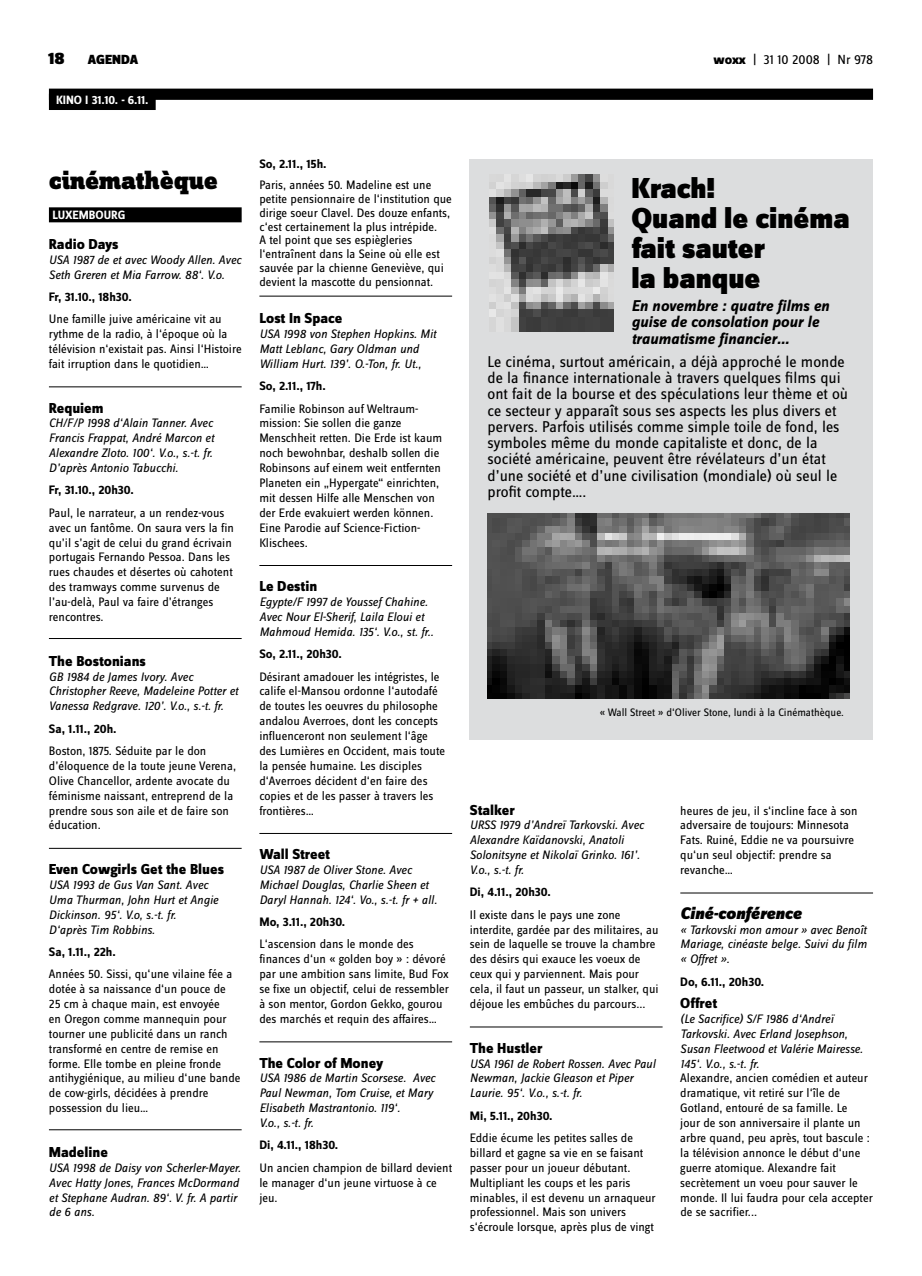
<style>
.page{position:relative;width:922px;height:1276px;background:#fff}
.page>*{position:absolute;margin:0;border:0;box-sizing:border-box;transform-origin:0 0}
.t1{font:900 30px/30px "Zine Sans Dis";color:#000}
.t2{font:900 26.25px "Zine Slab Dis";color:#000}
.t3{font:italic 900 17.5px "Zine Sans Dis";letter-spacing:-.005em;color:#000}
.t4{font:900 17.5px "Zine Sans Dis";color:#000}
.t5{font:16.25px/16.2px "Zine Sans Dis";color:#000}
.t6{font:italic 700 16.25px/16.2px "Zine Sans Dis";color:#000}
.t7{font:800 15px "Zine Sans Dis";color:#000}
.t8{font:13.75px "Zine Sans Dis";color:#000}
.t9{font:900 13.75px "Zine Sans Dis";color:#000}
.t10{font:12.75px/14.9px "Zine Sans Dis";color:#000}
.t11{font:italic 12.75px/14.9px "Zine Sans Dis";color:#000}
.t12{font:700 12.75px "Zine Sans Dis";color:#000}
.t13{font:700 12.5px "Zine Sans Dis";color:#fff}
.t14{font:11.25px "Zine Sans Dis";color:#000}
.s1{font-weight:800}
</style>
<div class="page">
<div style="left:49px;top:89px;width:823px;height:11px;background:#000"></div>
<div style="left:49px;top:94px;width:107px;height:16px;background:#000"></div>
<div style="left:49px;top:207px;width:192px;height:15px;background:#000"></div>
<hr style="left:49px;top:387px;width:192px;height:1px;background:#000">
<hr style="left:49px;top:638px;width:192px;height:1px;background:#000">
<hr style="left:49px;top:848px;width:192px;height:1px;background:#000">
<hr style="left:49px;top:1129px;width:192px;height:1px;background:#000">
<hr style="left:259px;top:296px;width:193px;height:1px;background:#000">
<hr style="left:259px;top:565px;width:193px;height:1px;background:#000">
<hr style="left:259px;top:833px;width:193px;height:1px;background:#000">
<hr style="left:259px;top:1041px;width:193px;height:1px;background:#000">
<hr style="left:469px;top:1026px;width:193px;height:1px;background:#000">
<div style="left:469px;top:159px;width:403px;height:581px;background:#dcddde"></div>
<img style="left:489px;top:174px;width:124px;height:157px">
<hr style="left:680px;top:893px;width:192px;height:1px;background:#000">
<img style="left:487px;top:513px;width:362px;height:186px">
<h3 class="t4" style="left:48px;top:49px;width:18px">18</h3>
<p class="t9" style="left:88px;top:53px;width:52px">AGENDA</p>
<p class="t8" style="left:713px;top:53px;width:161px"><span class="s1">woxx</span> | 31 10 2008 | Nr 978</p>
<p class="t13" style="left:56px;top:93px;width:94px">KINO I 31.10. - 6.11.</p>
<h2 class="t2" style="left:49px;top:167px;width:170px">cinémathèque</h2>
<p class="t13" style="left:52px;top:208px;width:74px">Luxembourg</p>
<p class="t7" style="left:49px;top:236px;width:71px">Radio Days</p>
<p class="t11" style="left:49px;top:252px;width:194px">USA 1987 de et avec Woody Allen. Avec<br>Seth Greren et Mia Farrow. 88‘. V.o.</p>
<p class="t12" style="left:49px;top:290px;width:84px">Fr, 31.10., 18h30.</p>
<p class="t10" style="left:49px;top:312px;width:194px">Une famille juive américaine vit au rythme de la radio, à l‘époque où la télévision n‘existait pas. Ainsi l‘Histoire fait irruption dans le quotidien…</p>
<p class="t7" style="left:49px;top:400px;width:56px">Requiem</p>
<p class="t11" style="left:49px;top:416px;width:167px;text-align:justify">CH/F/P 1998 d‘Alain Tanner. Avec Francis Frappat, André Marcon et Alexandre Zloto. 100‘. V.o., s.-t. fr.<br>D’après Antonio Tabucchi.</p>
<p class="t12" style="left:49px;top:483px;width:86px">Fr, 31.10., 20h30.</p>
<p class="t10" style="left:49px;top:506px;width:186px">Paul, le narrateur, a un rendez-vous avec un fantôme. On saura vers la fin qu’il s’agit de celui du grand écrivain portugais Fernando Pessoa. Dans les rues chaudes et désertes où cahotent des tramways comme survenus de l’au-delà, Paul va faire d’étranges rencontres.</p>
<p class="t7" style="left:49px;top:653px;width:98px">The Bostonians</p>
<p class="t11" style="left:49px;top:669px;width:191px">GB 1984 de James Ivory. Avec<br>Christopher Reeve, Madeleine Potter et<br>Vanessa Redgrave. 120’. V.o., s.-t. fr.</p>
<p class="t12" style="left:49px;top:721px;width:69px">Sa, 1.11., 20h.</p>
<p class="t10" style="left:49px;top:744px;width:188px">Boston, 1875. Séduite par le don d’éloquence de la toute jeune Verena,<br>Olive Chancellor, ardente avocate du féminisme naissant, entreprend de la prendre sous son aile et de faire son éducation.</p>
<p class="t7" style="left:49px;top:861px;width:176px">Even Cowgirls Get the Blues</p>
<p class="t11" style="left:49px;top:877px;width:171px">USA 1993 de Gus Van Sant. Avec<br>Uma Thurman, John Hurt et Angie<br>Dickinson. 95‘. V.o, s.-t. fr.<br>D‘après Tim Robbins.</p>
<p class="t12" style="left:49px;top:945px;width:68px">Sa, 1.11., 22h.</p>
<p class="t10" style="left:49px;top:967px;width:193px">Années 50. Sissi, qu‘une vilaine fée a dotée à sa naissance d‘un pouce de<br>25 cm à chaque main, est envoyée<br>en Oregon comme mannequin pour tourner une publicité dans un ranch transformé en centre de remise en forme. Elle tombe en pleine fronde antihygiénique, au milieu d‘une bande de cow-girls, décidées à prendre possession du lieu…</p>
<p class="t7" style="left:49px;top:1144px;width:61px">Madeline</p>
<p class="t11" style="left:49px;top:1160px;width:193px">USA 1998 de Daisy von Scherler-Mayer.<br>Avec Hatty Jones, Frances McDormand et Stephane Audran. 89‘. V. fr. A partir de 6 ans.</p>
<p class="t12" style="left:259px;top:157px;width:69px">So, 2.11., 15h.</p>
<p class="t10" style="left:259px;top:179px;width:194px;line-height:13.8px">Paris, années 50. Madeline est une petite pensionnaire de l‘institution que dirige soeur Clavel. Des douze enfants, c‘est certainement la plus intrépide.<br>A tel point que ses espiègleries l‘entraînent dans la Seine où elle est sauvée par la chienne Geneviève, qui devient la mascotte du pensionnat.</p>
<p class="t7" style="left:259px;top:310px;width:84px">Lost In Space</p>
<p class="t11" style="left:259px;top:327px;width:178px">USA 1998 von Stephen Hopkins. Mit<br>Matt Leblanc, Gary Oldman und<br>William Hurt. 139’. O.-Ton, fr. Ut.,</p>
<p class="t12" style="left:259px;top:379px;width:68px">So, 2.11., 17h.</p>
<p class="t10" style="left:259px;top:402px;width:184px">Familie Robinson auf Weltraum&shy;mission: Sie sollen die ganze<br>Menschheit retten. Die Erde ist kaum noch bewohnbar, deshalb sollen die<br>Robinsons auf einem weit entfernten<br>Planeten ein „Hypergate“ einrichten, mit dessen Hilfe alle Menschen von der Erde evakuiert werden können.<br>Eine Parodie auf Science-Fiction-<br>Klischees.</p>
<p class="t7" style="left:259px;top:578px;width:59px">Le Destin</p>
<p class="t11" style="left:259px;top:594px;width:176px">Egypte/F 1997 de Youssef Chahine.<br>Avec Nour El-Sherif, Laila Eloui et<br>Mahmoud Hemida. 135‘. V.o., st. fr..</p>
<p class="t12" style="left:259px;top:647px;width:84px">So, 2.11., 20h30.</p>
<p class="t10" style="left:259px;top:669px;width:187px">Désirant amadouer les intégristes, le calife el-Mansou ordonne l‘autodafé de toutes les oeuvres du philosophe andalou Averroes, dont les concepts influenceront non seulement l‘âge des Lumières en Occident, mais toute la pensée humaine. Les disciples d‘Averroes décident d‘en faire des copies et de les passer à travers les frontières…</p>
<p class="t7" style="left:259px;top:846px;width:72px">Wall Street</p>
<p class="t11" style="left:259px;top:862px;width:179px">USA 1987 de Oliver Stone. Avec<br>Michael Douglas, Charlie Sheen et<br>Daryl Hannah. 124‘. Vo., s.-t. fr + all.</p>
<p class="t12" style="left:259px;top:915px;width:87px">Mo, 3.11., 20h30.</p>
<p class="t10" style="left:259px;top:937px;width:191px">L‘ascension dans le monde des finances d‘un « golden boy » : dévoré par une ambition sans limite, Bud Fox se fixe un objectif, celui de ressembler à son mentor, Gordon Gekko, gourou des marchés et requin des affaires…</p>
<p class="t7" style="left:259px;top:1054px;width:125px">The Color of Money</p>
<p class="t11" style="left:259px;top:1071px;width:178px">USA 1986 de Martin Scorsese. Avec<br>Paul Newman, Tom Cruise, et Mary<br>Elisabeth Mastrantonio. 119‘.<br>V.o., s.-t. fr.</p>
<p class="t12" style="left:259px;top:1138px;width:80px">Di, 4.11., 18h30.</p>
<p class="t10" style="left:259px;top:1161px;width:194px">Un ancien champion de billard devient le manager d‘un jeune virtuose à ce jeu.</p>
<h1 class="t1" style="left:631px;top:174px;width:220px">Krach!<br>Quand le cinéma fait sauter<br>la banque</h1>
<p class="t6" style="left:631px;top:298px;width:199px">En novembre : quatre films en guise de consolation pour le traumatisme financier…</p>
<p class="t5" style="left:487px;top:354px;width:362px">Le cinéma, surtout américain, a déjà approché le monde de la finance internationale à travers quelques films qui ont fait de la bourse et des spéculations leur thème et où ce secteur y apparaît sous ses aspects les plus divers et pervers. Parfois utilisés comme simple toile de fond, les symboles même du monde capitaliste et donc, de la société américaine, peuvent être révélateurs d’un état d’une société et d’une civilisation (mondiale) où seul le profit compte….</p>
<p class="t14" style="left:599px;top:706px;width:245px">« Wall Street » d‘Oliver Stone, lundi à la Cinémathèque.</p>
<p class="t7" style="left:469px;top:801px;width:47px">Stalker</p>
<p class="t11" style="left:469px;top:818px;width:176px">URSS 1979 d’Andreï Tarkovski. Avec<br>Alexandre Kaïdanovski, Anatoli<br>Solonitsyne et Nikolaï Grinko. 161’.<br>V.o., s.-t. fr.</p>
<p class="t12" style="left:469px;top:885px;width:82px">Di, 4.11., 20h30.</p>
<p class="t10" style="left:469px;top:908px;width:190px">Il existe dans le pays une zone interdite, gardée par des militaires, au sein de laquelle se trouve la chambre des désirs qui exauce les voeux de ceux qui y parviennent. Mais pour cela, il faut un passeur, un stalker, qui déjoue les embûches du parcours...</p>
<p class="t7" style="left:469px;top:1039px;width:74px">The Hustler</p>
<p class="t11" style="left:469px;top:1056px;width:187px">USA 1961 de Robert Rossen. Avec Paul<br>Newman, Jackie Gleason et Piper<br>Laurie. 95‘. V.o., s.-t. fr.</p>
<p class="t12" style="left:469px;top:1108px;width:84px">Mi, 5.11., 20h30.</p>
<p class="t10" style="left:469px;top:1131px;width:187px">Eddie écume les petites salles de billard et gagne sa vie en se faisant passer pour un joueur débutant.<br>Multipliant les coups et les paris minables, il est devenu un arnaqueur professionnel. Mais son univers s‘écroule lorsque, après plus de vingt</p>
<p class="t10" style="left:680px;top:803px;width:179px">heures de jeu, il s‘incline face à son adversaire de toujours: Minnesota<br>Fats. Ruiné, Eddie ne va poursuivre qu‘un seul objectif: prendre sa revanche…</p>
<h3 class="t3" style="left:680px;top:903px;width:123px">Ciné-conférence</h3>
<p class="t11" style="left:680px;top:922px;width:188px;text-align:justify">« Tarkovski mon amour » avec Benoît Mariage, cinéaste belge. Suivi du film « Offret ».</p>
<p class="t12" style="left:680px;top:974px;width:85px">Do, 6.11., 20h30.</p>
<p class="t7" style="left:680px;top:995px;width:38px">Offret</p>
<p class="t11" style="left:680px;top:1011px;width:184px">(Le Sacrifice) S/F 1986 d‘Andreï<br>Tarkovski. Avec Erland Josephson,<br>Susan Fleetwood et Valérie Mairesse.<br>145‘. V.o., s.-t. fr.</p>
<p class="t10" style="left:680px;top:1071px;width:194px">Alexandre, ancien comédien et auteur dramatique, vit retiré sur l‘île de Gotland, entouré de sa famille. Le<br>jour de son anniversaire il plante un arbre quand, peu après, tout bascule : la télévision annonce le début d‘une guerre atomique. Alexandre fait secrètement un voeu pour sauver le monde. Il lui faudra pour cela accepter de se sacrifier...</p>
</div>
